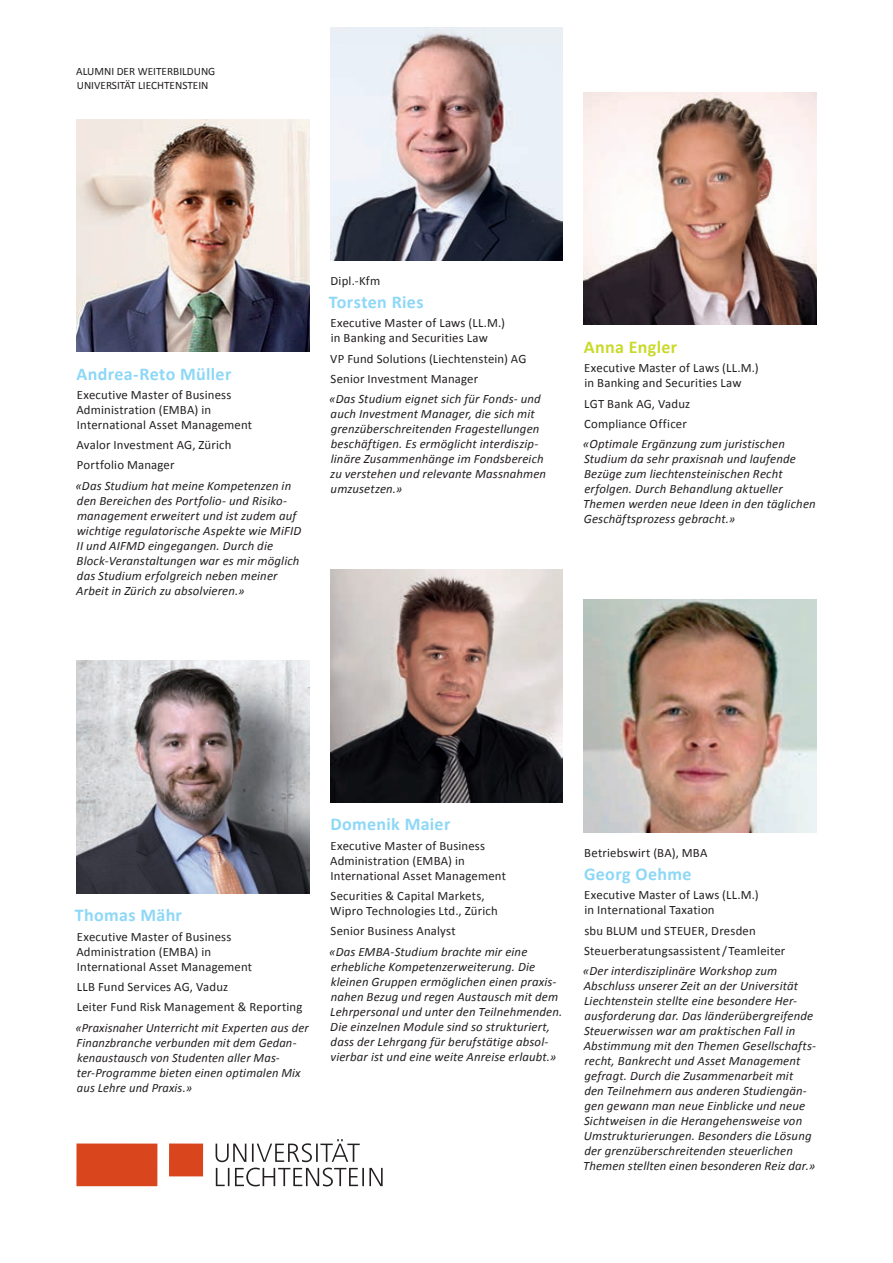
<style>
.page{position:relative;width:893px;height:1263px;background:#fff}
.page>*{position:absolute;margin:0;border:0;box-sizing:border-box;transform-origin:0 0}
.Alumni_Name{font:700 18px "Calibri";letter-spacing:.02em;color:#8dd7f7}
.Alumni_Name-2{font:700 18px "Calibri";letter-spacing:.015em;color:#c9da2b}
.Alumni_Zitat{font:italic 12.75px/15px "Calibri";letter-spacing:.01em;color:#231f20}
.Alumni_Text{font:12.75px/15px "Calibri";letter-spacing:.015em;color:#231f20}
.Alumni_Text-2{font:italic 12.75px/15px "Calibri";letter-spacing:.01em;color:#231f20}
.t1{font:11.25px/13.5px "Calibri";color:#231f20}
</style>
<div class="page">
<img style="left:77px;top:661px;width:232px;height:232px">
<img style="left:77px;top:119px;width:232px;height:232px">
<img style="left:330px;top:570px;width:233px;height:232px">
<img style="left:330px;top:28px;width:233px;height:232px">
<img style="left:584px;top:92px;width:232px;height:233px">
<img style="left:584px;top:600px;width:232px;height:232px">
<div style="left:77px;top:1143px;width:80px;height:43px;background:#d9461d"></div>
<svg style="left:169px;top:1143px;width:34px;height:33px"></svg>
<svg style="left:216px;top:1139px;width:167px;height:47px"></svg>
<p class="t1" style="left:76px;top:64px;width:141px">ALUMNI DER WEITERBILDUNG<br>UNIVERSITÄT LIECHTENSTEIN</p>
<p class="Alumni_Name" style="left:77px;top:362px;width:156px">Andrea-Reto Müller</p>
<p class="Alumni_Text" style="left:76px;top:386px;width:177px">Executive Master of Business<br>Administration (EMBA) in<br>International Asset Management</p>
<p class="Alumni_Text" style="left:76px;top:437px;width:157px">Avalor Investment AG, Zürich</p>
<p class="Alumni_Text" style="left:77px;top:457px;width:99px">Portfolio Manager</p>
<p class="Alumni_Zitat" style="left:75px;top:477px;width:227px">«Das Studium hat meine Kompetenzen in den Bereichen des Portfolio- und Risiko&shy;management erweitert und ist zudem auf wichtige regulatorische Aspekte wie MiFID II und AIFMD eingegangen. Durch die Block-Veranstaltungen war es mir möglich das Studium erfolgreich neben meiner Arbeit in Zürich zu absolvieren.»</p>
<p class="Alumni_Text" style="left:331px;top:272px;width:51px">Dipl.-Kfm</p>
<p class="Alumni_Name" style="left:329px;top:291px;width:96px">Torsten Ries</p>
<p class="Alumni_Text" style="left:331px;top:315px;width:176px">Executive Master of Laws (LL.M.) in Banking and Securities Law</p>
<p class="Alumni_Text" style="left:330px;top:350px;width:198px">VP Fund Solutions (Liechtenstein) AG</p>
<p class="Alumni_Text" style="left:331px;top:371px;width:149px">Senior Investment Manager</p>
<p class="Alumni_Zitat" style="left:329px;top:391px;width:218px">«Das Studium eignet sich für Fonds- und auch Investment Manager, die sich mit grenzüberschreitenden Fragestellungen beschäftigen. Es ermöglicht interdiszip&shy;linäre Zusammenhänge im Fondsbereich zu verstehen und relevante Massnahmen umzusetzen.»</p>
<p class="Alumni_Name-2" style="left:584px;top:336px;width:95px">Anna Engler</p>
<p class="Alumni_Text" style="left:584px;top:360px;width:176px">Executive Master of Laws (LL.M.) in Banking and Securities Law</p>
<p class="Alumni_Text" style="left:584px;top:395px;width:107px">LGT Bank AG, Vaduz</p>
<p class="Alumni_Text" style="left:584px;top:415px;width:104px">Compliance Officer</p>
<p class="Alumni_Text-2" style="left:583px;top:436px;width:234px">«Optimale Ergänzung zum juristischen Studium da sehr praxisnah und laufende Bezüge zum liechtensteinischen Recht erfolgen. Durch Behandlung aktueller Themen werden neue Ideen in den täglichen Geschäftsprozess gebracht.»</p>
<p class="Alumni_Name" style="left:75px;top:904px;width:109px">Thomas Mähr</p>
<p class="Alumni_Text" style="left:76px;top:928px;width:177px">Executive Master of Business<br>Administration (EMBA) in<br>International Asset Management</p>
<p class="Alumni_Text" style="left:77px;top:978px;width:153px">LLB Fund Services AG, Vaduz</p>
<p class="Alumni_Text" style="left:77px;top:999px;width:227px">Leiter Fund Risk Management &amp; Reporting</p>
<p class="Alumni_Zitat" style="left:75px;top:1019px;width:235px">«Praxisnaher Unterricht mit Experten aus der Finanzbranche verbunden mit dem Gedan&shy;kenaustausch von Studenten aller Mas&shy;ter-Programme bieten einen optimalen Mix aus Lehre und Praxis.»</p>
<p class="Alumni_Name" style="left:330px;top:813px;width:121px">Domenik Maier</p>
<p class="Alumni_Text" style="left:330px;top:837px;width:177px">Executive Master of Business<br>Administration (EMBA) in<br>International Asset Management</p>
<p class="Alumni_Text" style="left:330px;top:887px;width:169px">Securities &amp; Capital Markets,<br>Wipro Technologies Ltd., Zürich</p>
<p class="Alumni_Text" style="left:331px;top:923px;width:127px">Senior Business Analyst</p>
<p class="Alumni_Zitat" style="left:329px;top:943px;width:235px">«Das EMBA-Studium brachte mir eine erhebliche Kompetenzerweiterung. Die kleinen Gruppen ermöglichen einen praxis&shy;nahen Bezug und regen Austausch mit dem Lehrpersonal und unter den Teilnehmenden.<br>Die einzelnen Module sind so strukturiert, dass der Lehrgang für berufstätige absol&shy;vierbar ist und eine weite Anreise erlaubt.»</p>
<p class="Alumni_Text" style="left:584px;top:844px;width:125px">Betriebswirt (BA), MBA</p>
<p class="Alumni_Name" style="left:584px;top:863px;width:109px">Georg Oehme</p>
<p class="Alumni_Text" style="left:584px;top:887px;width:176px">Executive Master of Laws (LL.M.) in International Taxation</p>
<p class="Alumni_Text" style="left:584px;top:922px;width:173px">sbu BLUM und STEUER, Dresden</p>
<p class="Alumni_Text" style="left:584px;top:943px;width:203px">Steuerberatungsassistent/ Teamleiter</p>
<p class="Alumni_Zitat" style="left:583px;top:963px;width:235px">«Der interdisziplinäre Workshop zum Abschluss unserer Zeit an der Universität Liechtenstein stellte eine besondere Her&shy;ausforderung dar. Das länderübergreifende Steuerwissen war am praktischen Fall in Abstimmung mit den Themen Gesellschafts&shy;recht, Bankrecht und Asset Management gefragt. Durch die Zusammenarbeit mit<br>den Teilnehmern aus anderen Studiengän&shy;gen gewann man neue Einblicke und neue Sichtweisen in die Herangehensweise von Umstrukturierungen. Besonders die Lösung der grenzüberschreitenden steuerlichen Themen stellten einen besonderen Reiz dar.»</p>
</div>
